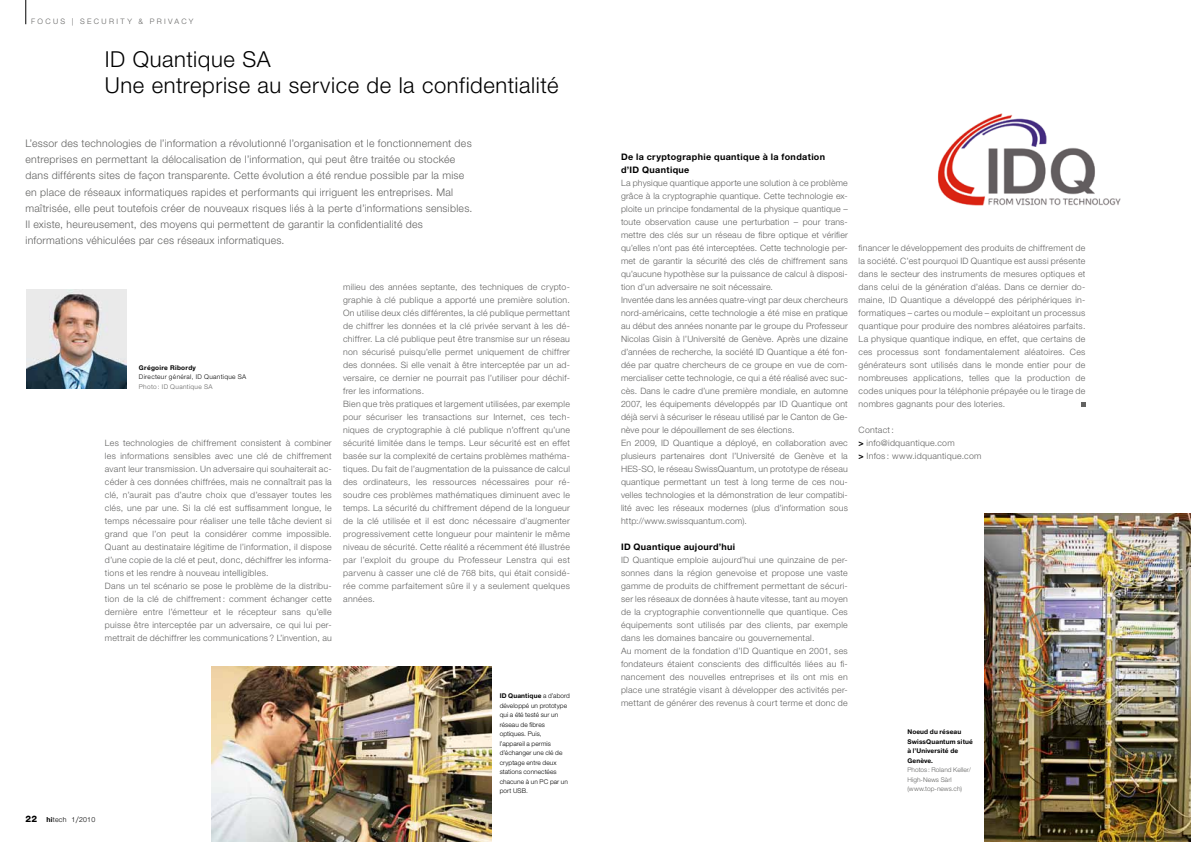
<style>
.page{position:relative;width:1191px;height:842px;background:#fff}
.page>*{position:absolute;margin:0;border:0;box-sizing:border-box;transform-origin:0 0}
.t1{font:300 22px/26px "Helvetica Neue LT Std";letter-spacing:.025em;color:#000}
.t2{font:300 10.5px/16.3px "Helvetica Neue LT Std";letter-spacing:.025em;color:#626261}
.t3{font:700 9px/13px "Helvetica Neue LT Std";letter-spacing:.04em;color:#000}
.t4{font:300 8.8px/13px "Helvetica Neue LT Std";letter-spacing:.03em;color:#626261}
.t5{font:300 7.5px "Helvetica Neue LT Std";letter-spacing:.315em;color:#626261}
.t6{font:300 7px "Helvetica Neue LT Std";letter-spacing:.025em;color:#000}
.t7{font:300 6.5px/9.5px "Helvetica Neue LT Std";letter-spacing:.01em;color:#000}
.t8{font:700 6.5px/9.5px "Helvetica Neue LT Std";letter-spacing:.02em;color:#000}
.t9{font:300 6.5px/9.5px "Helvetica Neue LT Std";letter-spacing:.01em;color:#626261}
.t10{font:300 6.5px "Helvetica Neue LT Std";letter-spacing:.05em;color:#000}
.t11{font:300 6.5px "Helvetica Neue LT Std";letter-spacing:.05em;color:#626261}
.t12{font:700 6.5px "Helvetica Neue LT Std";letter-spacing:.045em;color:#000}
.s1{font-weight:800;font-size:9px}
.s2{font-weight:700}
.s3{font-size:9px}
.s4{font-weight:700;color:#000}
</style>
<div class="page">
<svg style="left:26px;top:0;width:1px;height:24px"></svg>
<img style="left:27px;top:290px;width:99px;height:99px">
<svg style="left:1081px;top:402px;width:4px;height:5px"></svg>
<img style="left:984px;top:513px;width:207px;height:329px">
<img style="left:211px;top:666px;width:280px;height:176px">
<img style="left:937px;top:113px;width:184px;height:93px">
<p class="t5" style="left:31px;top:16px;width:57px">FOCUS | securit</p>
<p class="t5" style="left:127px;top:16px;width:30px">y&amp;privac</p>
<p class="t5" style="left:189px;top:16px;width:6px">y</p>
<h1 class="t1" style="left:105px;top:45px;width:455px">ID Quantique SA<br>Une entreprise au service de la confidentialité</h1>
<p class="t2" style="left:26px;top:135px;width:448px">L’essor des technologies de l’information a révolutionné l’organisation et le fonctionnement des entreprises en permettant la délocalisation de l’information, qui peut être traitée ou stockée dans différents sites de façon transparente. Cette évolution a été rendue possible par la mise en place de réseaux informatiques rapides et performants qui irriguent les entreprises. Mal maîtrisée, elle peut toutefois créer de nouveaux risques liés à la perte d’informations sensibles.<br>Il existe, heureusement, des moyens qui permettent de garantir la confidentialité des informations véhiculées par ces réseaux informatiques.</p>
<p class="t12" style="left:139px;top:363px;width:59px">Grégoire Ribordy</p>
<p class="t10" style="left:139px;top:373px;width:109px">Directeur général, ID Quantique SA</p>
<p class="t11" style="left:139px;top:382px;width:75px">Photo : ID Quantique SA</p>
<p class="t4" style="left:105px;top:436px;width:228px">Les technologies de chiffrement consistent à combiner les informations sensibles avec une clé de chiffrement avant leur transmission. Un adversaire qui souhaiterait ac&shy;céder à ces données chiffrées, mais ne connaîtrait pas la clé, n’aurait pas d’autre choix que d’essayer toutes les clés, une par une. Si la clé est suffisamment longue, le temps nécessaire pour réaliser une telle tâche devient si grand que l’on peut la considérer comme impossible.<br>Quant au destinataire légitime de l’information, il dispose d’une copie de la clé et peut, donc, déchiffrer les informa&shy;tions et les rendre à nouveau intelligibles.<br>Dans un tel scénario se pose le problème de la distribu&shy;tion de la clé de chiffrement : comment échanger cette dernière entre l’émetteur et le récepteur sans qu’elle puisse être interceptée par un adversaire, ce qui lui per&shy;mettrait de déchiffrer les communications ? L’invention, au</p>
<p class="t4" style="left:343px;top:280px;width:228px">milieu des années septante, des techniques de crypto&shy;graphie à clé publique a apporté une première solution.<br>On utilise deux clés différentes, la clé publique permettant de chiffrer les données et la clé privée servant à les dé&shy;chiffrer. La clé publique peut être transmise sur un réseau non sécurisé puisqu’elle permet uniquement de chiffrer des données. Si elle venait à être interceptée par un ad&shy;versaire, ce dernier ne pourrait pas l’utiliser pour déchif&shy;frer les informations.<br>Bien que très pratiques et largement utilisées, par exemple pour sécuriser les transactions sur Internet, ces tech&shy;niques de cryptographie à clé publique n’offrent qu’une sécurité limitée dans le temps. Leur sécurité est en effet basée sur la complexité de certains problèmes mathéma&shy;tiques. Du fait de l’augmentation de la puissance de calcul des ordinateurs, les ressources nécessaires pour ré&shy;soudre ces problèmes mathématiques diminuent avec le temps. La sécurité du chiffrement dépend de la longueur de la clé utilisée et il est donc nécessaire d’augmenter progressivement cette longueur pour maintenir le même niveau de sécurité. Cette réalité a récemment été illustrée par l’exploit du groupe du Professeur Lenstra qui est parvenu à casser une clé de 768 bits, qui était considé&shy;rée comme parfaitement sûre il y a seulement quelques années.</p>
<p class="t6" style="left:26px;top:815px;width:71px"><span class="s1">22</span> <span class="s2">hi</span>tech 1<span class="s3">/</span>2010</p>
<p class="t7" style="left:500px;top:691px;width:72px"><span class="s2">ID Quantique</span> a d’abord développé un prototype qui a été testé sur un réseau de fibres optiques. Puis,<br>l’appareil a permis d’échanger une clé de cryptage entre deux stations connectées chacune à un PC par un port USB.</p>
<p class="t3" style="left:621px;top:150px;width:206px">De la cryptographie quantique à la fondation d’ID Quantique</p>
<p class="t4" style="left:621px;top:176px;width:228px">La physique quantique apporte une solution à ce problème grâce à la cryptographie quantique. Cette technologie ex&shy;ploite un principe fondamental de la physique quantique – toute observation cause une perturbation – pour trans&shy;mettre des clés sur un réseau de fibre optique et vérifier qu’elles n’ont pas été interceptées. Cette technologie per&shy;met de garantir la sécurité des clés de chiffrement sans qu’aucune hypothèse sur la puissance de calcul à disposi&shy;tion d’un adversaire ne soit nécessaire.<br>Inventée dans les années quatre-vingt par deux chercheurs nord-américains, cette technologie a été mise en pratique au début des années nonante par le groupe du Professeur Nicolas Gisin à l’Université de Genève. Après une dizaine d’années de recherche, la société ID Quantique a été fon&shy;dée par quatre chercheurs de ce groupe en vue de com&shy;mercialiser cette technologie, ce qui a été réalisé avec suc&shy;cès. Dans le cadre d’une première mondiale, en automne 2007, les équipements développés par ID Quantique ont déjà servi à sécuriser le réseau utilisé par le Canton de Ge&shy;nève pour le dépouillement de ses élections.<br>En 2009, ID Quantique a déployé, en collaboration avec plusieurs partenaires dont l’Université de Genève et la HES-SO, le réseau SwissQuantum, un prototype de réseau quantique permettant un test à long terme de ces nou&shy;velles technologies et la démonstration de leur compatibi&shy;lité avec les réseaux modernes (plus d’information sous http://www.swissquantum.com).</p>
<p class="t3" style="left:621px;top:540px;width:116px">ID Quantique aujourd’hui</p>
<p class="t4" style="left:621px;top:553px;width:228px">ID Quantique emploie aujourd’hui une quinzaine de per&shy;sonnes dans la région genevoise et propose une vaste gamme de produits de chiffrement permettant de sécuri&shy;ser les réseaux de données à haute vitesse, tant au moyen de la cryptographie conventionnelle que quantique. Ces équipements sont utilisés par des clients, par exemple dans les domaines bancaire ou gouvernemental.<br>Au moment de la fondation d’ID Quantique en 2001, ses fondateurs étaient conscients des difficultés liées au fi&shy;nancement des nouvelles entreprises et ils ont mis en place une stratégie visant à développer des activités per&shy;mettant de générer des revenus à court terme et donc de</p>
<p class="t4" style="left:858px;top:241px;width:228px;text-align:justify">financer le développement des produits de chiffrement de la société. C’est pourquoi ID Quantique est aussi présente dans le secteur des instruments de mesures optiques et dans celui de la génération d’aléas. Dans ce dernier do&shy;maine, ID Quantique a développé des périphériques in&shy;formatiques – cartes ou module – exploitant un processus quantique pour produire des nombres aléatoires parfaits.<br>La physique quantique indique, en effet, que certains de ces processus sont fondamentalement aléatoires. Ces générateurs sont utilisés dans le monde entier pour de nombreuses applications, telles que la production de codes uniques pour la téléphonie prépayée ou le tirage de nombres gagnants pour des loteries.</p>
<p class="t4" style="left:858px;top:423px;width:124px">Contact :<br><span class="s4">&gt;</span> info@idquantique.com<br><span class="s4">&gt;</span> Infos : www.idquantique.com</p>
<p class="t8" style="left:907px;top:727px;width:67px">Noeud du réseau<br>SwissQuantum situé à l’Université de<br>Genève.</p>
<p class="t9" style="left:907px;top:765px;width:65px">Photos: Roland Keller/<br>High-News Sàrl (www.top-news.ch)</p>
</div>
